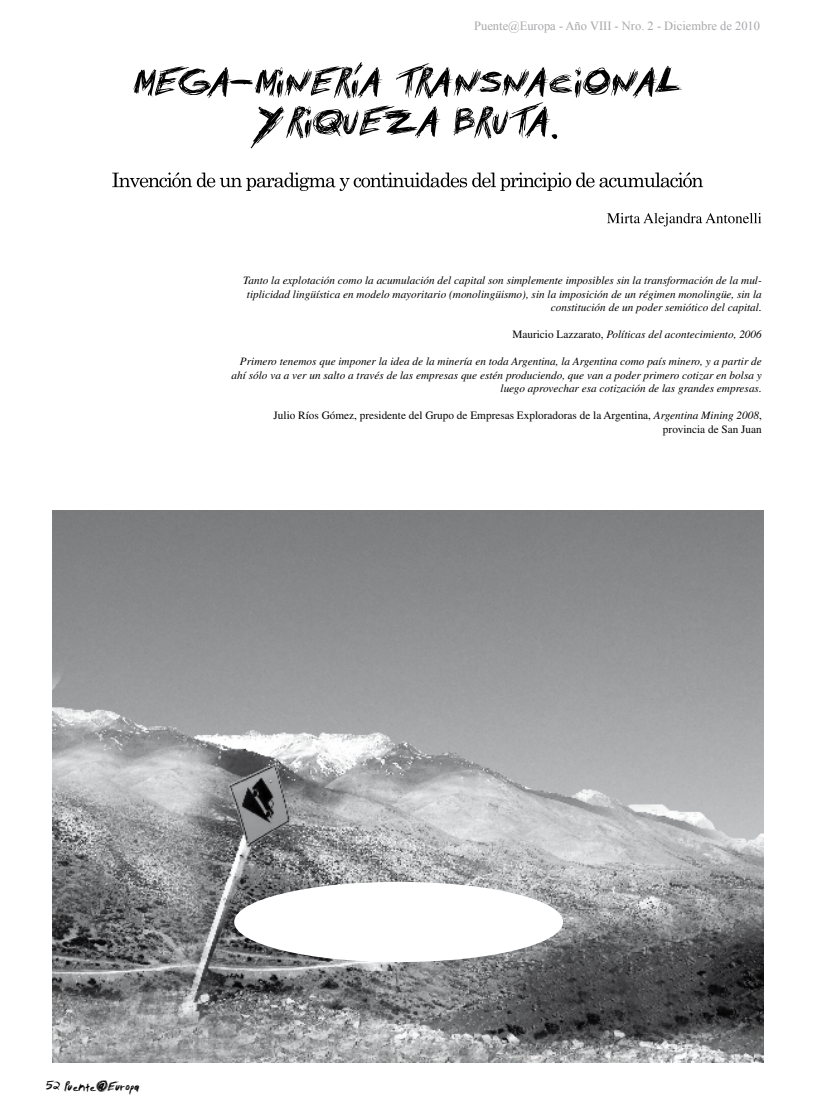
<style>
.page{position:relative;width:815px;height:1117px;background:#fff}
.page>*{position:absolute;margin:0;border:0;box-sizing:border-box;transform-origin:0 0}
.t1{font:15px "Tibetan Beefgarden AOE";color:#000}
.t2{font:12.5px "Times New Roman";color:#a7a8aa}
.t3{font:italic 11.25px/13.5px "Times";color:#000;text-align:right}
.t4{font:11.25px/13.5px "Times";color:#000;text-align:right}
.s1{font-style:normal}
.s2{font-style:italic}
.s3{font-size:20px}
</style>
<div class="page">
<img style="left:52px;top:510px;width:711px;height:552px">
<div style="left:234px;top:881px;width:329px;height:80px;background:#fff;border-radius:50%"></div>
<svg style="left:133px;top:62px;width:549px;height:86px"></svg>
<svg style="left:112px;top:172px;width:591px;height:19px"></svg>
<svg style="left:607px;top:213px;width:154px;height:13px"></svg>
<p class="t2" style="left:474px;top:17px;width:287px">Puente@Europa - Año VIII - Nro. 2 - Diciembre de 2010</p>
<p class="t3" style="left:243px;top:274px;width:520px">Tanto la explotación como la acumulación del capital son simplemente imposibles sin la transformación de la mul&shy;tiplicidad lingüística en modelo mayoritario (monolingüismo), sin la imposición de un régimen monolingüe, sin la constitución de un poder semiótico del capital.</p>
<p class="t3" style="left:512px;top:328px;width:251px"><span class="s1">Mauricio Lazzarato,</span> Políticas del acontecimiento, 2006</p>
<p class="t3" style="left:232px;top:355px;width:532px">Primero tenemos que imponer la idea de la minería en toda Argentina, la Argentina como país minero, y a partir de ahí sólo va a ver un salto a través de las empresas que estén produciendo, que van a poder primero cotizar en bolsa y luego aprovechar esa cotización de las grandes empresas.</p>
<p class="t4" style="left:274px;top:408px;width:490px">Julio Ríos Gómez, presidente del Grupo de Empresas Exploradoras de la Argentina, <span class="s2">Argentina Mining 2008</span>, provincia de San Juan</p>
<h1 class="t1" style="left:46px;top:1077px;width:95px"><span class="s3">52</span> Puente@Europa</h1>
</div>
